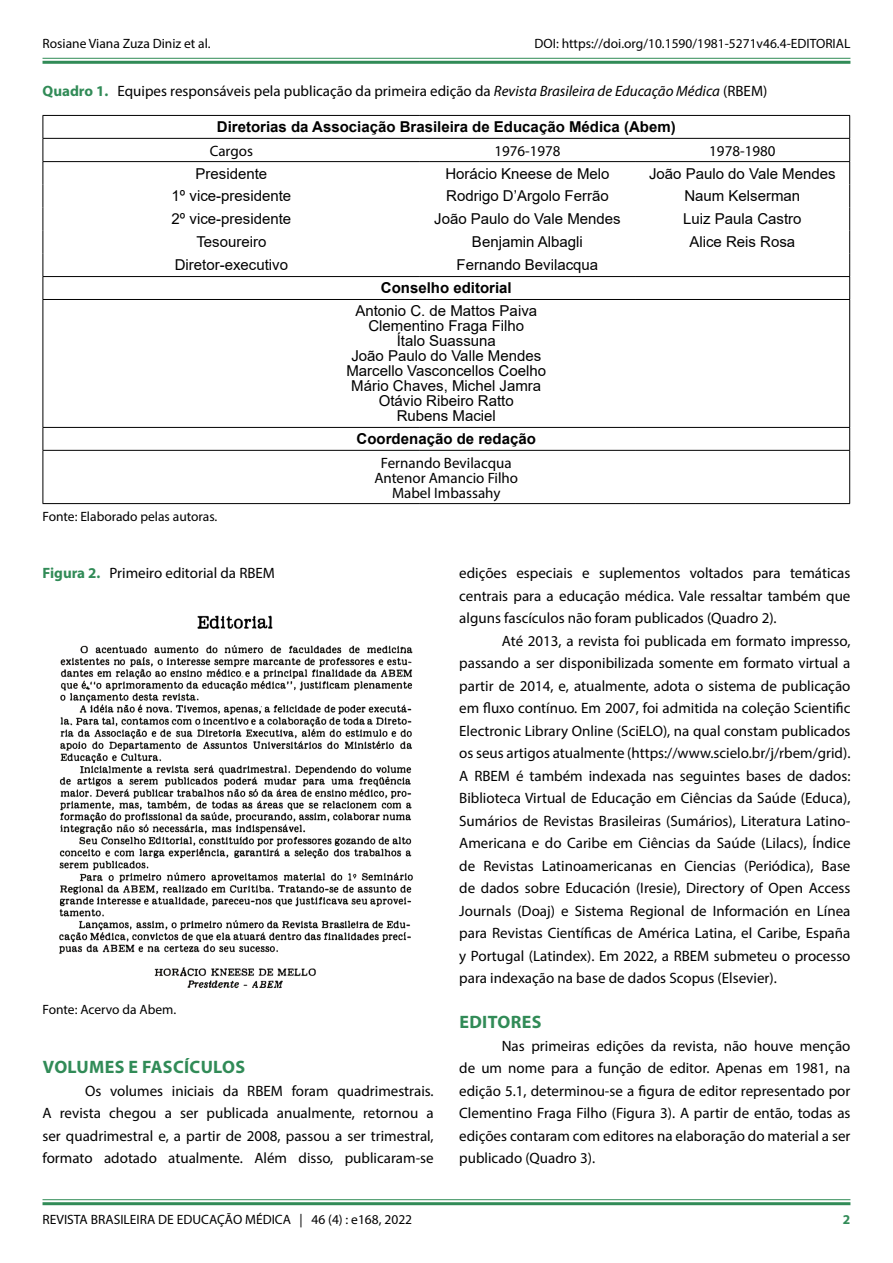
<style>
.page{position:relative;width:893px;height:1263px;background:#fff}
.page>*{position:absolute;margin:0;border:0;box-sizing:border-box;transform-origin:0 0}
.t1{font:700 18px "Myriad Pro";letter-spacing:.02em;color:#318b57}
.t2{font:15px/22.5px "Myriad Pro";color:#000;text-align:justify}
.t3{font:15px/15px "Arial";color:#000;text-align:center}
.t4{font:700 15px "Arial";color:#000}
.t5{font:13.5px "Myriad Pro";color:#000}
.t6{font:700 13.5px "Myriad Pro";color:#318b57}
.s1{font-weight:700;color:#318b57}
.s2{font-style:italic}
</style>
<div class="page">
<hr style="left:43px;top:1199px;width:807px;height:1px;background:#318b57">
<hr style="left:43px;top:1202px;width:807px;height:3px;background:#318b57">
<hr style="left:43px;top:58px;width:807px;height:1px;background:#318b57">
<hr style="left:43px;top:61px;width:807px;height:3px;background:#318b57">
<hr style="left:43px;top:115px;width:377px;height:1px;background:#000">
<hr style="left:420px;top:115px;width:215px;height:1px;background:#000">
<hr style="left:635px;top:115px;width:215px;height:1px;background:#000">
<hr style="left:43px;top:138px;width:377px;height:1px;background:#000">
<hr style="left:420px;top:138px;width:215px;height:1px;background:#000">
<hr style="left:635px;top:138px;width:215px;height:1px;background:#000">
<hr style="left:43px;top:161px;width:377px;height:1px;background:#000">
<hr style="left:420px;top:161px;width:215px;height:1px;background:#000">
<hr style="left:635px;top:161px;width:215px;height:1px;background:#000">
<hr style="left:43px;top:276px;width:377px;height:1px;background:#000">
<hr style="left:420px;top:276px;width:215px;height:1px;background:#000">
<hr style="left:635px;top:276px;width:215px;height:1px;background:#000">
<hr style="left:43px;top:299px;width:377px;height:1px;background:#000">
<hr style="left:420px;top:299px;width:215px;height:1px;background:#000">
<hr style="left:635px;top:299px;width:215px;height:1px;background:#000">
<hr style="left:43px;top:427px;width:377px;height:1px;background:#000">
<hr style="left:420px;top:427px;width:215px;height:1px;background:#000">
<hr style="left:635px;top:427px;width:215px;height:1px;background:#000">
<hr style="left:43px;top:450px;width:377px;height:1px;background:#000">
<hr style="left:420px;top:450px;width:215px;height:1px;background:#000">
<hr style="left:635px;top:450px;width:215px;height:1px;background:#000">
<hr style="left:43px;top:503px;width:377px;height:1px;background:#000">
<hr style="left:420px;top:503px;width:215px;height:1px;background:#000">
<hr style="left:635px;top:503px;width:215px;height:1px;background:#000">
<svg style="left:43px;top:116px;width:1px;height:183px"></svg>
<svg style="left:849px;top:116px;width:1px;height:183px"></svg>
<hr style="left:43px;top:300px;width:1px;height:127px;background:#000">
<hr style="left:849px;top:300px;width:1px;height:127px;background:#000">
<svg style="left:43px;top:428px;width:1px;height:22px"></svg>
<svg style="left:849px;top:428px;width:1px;height:22px"></svg>
<hr style="left:43px;top:451px;width:1px;height:52px;background:#000">
<hr style="left:849px;top:451px;width:1px;height:52px;background:#000">
<img style="left:59px;top:615px;width:354px;height:374px">
<p class="t5" style="left:43px;top:35px;width:170px">Rosiane Viana Zuza Diniz et al.</p>
<p class="t5" style="left:535px;top:35px;width:317px">DOI: https://doi.org/10.1590/1981-5271v46.4-EDITORIAL</p>
<p class="t2" style="left:43px;top:80px;width:726px"><span class="s1">Quadro 1.</span> Equipes responsáveis pela publicação da primeira edição da <span class="s2">Revista Brasileira de Educação Médica</span> (RBEM)</p>
<p class="t4" style="left:217px;top:117px;width:460px">Diretorias da Associação Brasileira de Educação Médica (Abem)</p>
<p class="t2" style="left:210px;top:139px;width:45px">Cargos</p>
<p class="t2" style="left:494px;top:139px;width:68px">1976-1978</p>
<p class="t2" style="left:709px;top:139px;width:68px">1978-1980</p>
<p class="t3" style="left:196px;top:166px;width:73px">Presidente</p>
<p class="t3" style="left:445px;top:166px;width:166px">Horácio Kneese de Melo</p>
<p class="t3" style="left:649px;top:166px;width:188px">João Paulo do Vale Mendes</p>
<p class="t3" style="left:172px;top:189px;width:121px">1º vice-presidente</p>
<p class="t3" style="left:446px;top:189px;width:164px">Rodrigo D’Argolo Ferrão</p>
<p class="t3" style="left:684px;top:189px;width:117px">Naum Kelserman</p>
<p class="t3" style="left:172px;top:211px;width:121px">2º vice-presidente</p>
<p class="t3" style="left:434px;top:211px;width:188px">João Paulo do Vale Mendes</p>
<p class="t3" style="left:683px;top:211px;width:120px">Luiz Paula Castro</p>
<p class="t3" style="left:196px;top:234px;width:72px">Tesoureiro</p>
<p class="t3" style="left:472px;top:234px;width:112px">Benjamin Albagli</p>
<p class="t3" style="left:689px;top:234px;width:107px">Alice Reis Rosa</p>
<p class="t3" style="left:175px;top:257px;width:115px">Diretor-executivo</p>
<p class="t3" style="left:457px;top:257px;width:143px">Fernando Bevilacqua</p>
<p class="t4" style="left:381px;top:278px;width:132px">Conselho editorial</p>
<p class="t3" style="left:346px;top:303px;width:201px">Antonio C. de Mattos Paiva<br>Clementino Fraga Filho<br>Ítalo Suassuna<br>João Paulo do Valle Mendes<br>Marcello Vasconcellos Coelho<br>Mário Chaves, Michel Jamra<br>Otávio Ribeiro Ratto<br>Rubens Maciel</p>
<p class="t4" style="left:357px;top:428px;width:181px">Coordenação de redação</p>
<p class="t2" style="left:374px;top:455px;width:145px;line-height:15px;text-align:center">Fernando Bevilacqua<br>Antenor Amancio Filho<br>Mabel Imbassahy</p>
<p class="t5" style="left:43px;top:509px;width:176px">Fonte: Elaborado pelas autoras.</p>
<p class="t2" style="left:43px;top:562px;width:234px"><span class="s1">Figura 2.</span> Primeiro editorial da RBEM</p>
<p class="t5" style="left:43px;top:1001px;width:135px">Fonte: Acervo da Abem.</p>
<p class="t1" style="left:43px;top:1055px;width:204px">VOLUMES E FASCÍCULOS</p>
<p class="t2" style="left:43px;top:1079px;width:393px;text-indent:43px">Os volumes iniciais da RBEM foram quadrimestrais.<br>A revista chegou a ser publicada anualmente, retornou a ser quadrimestral e, a partir de 2008, passou a ser trimestral, formato adotado atualmente. Além disso, publicaram-se</p>
<p class="t2" style="left:459px;top:562px;width:393px">edições especiais e suplementos voltados para temáticas centrais para a educação médica. Vale ressaltar também que alguns fascículos não foram publicados (Quadro 2).</p>
<p class="t2" style="left:459px;top:629px;width:393px;text-indent:43px">Até 2013, a revista foi publicada em formato impresso, passando a ser disponibilizada somente em formato virtual a partir de 2014, e, atualmente, adota o sistema de publicação em fluxo contínuo. Em 2007, foi admitida na coleção Scientific Electronic Library Online (SciELO), na qual constam publicados os seus artigos atualmente (https://www.scielo.br/j/rbem/grid).<br>A RBEM é também indexada nas seguintes bases de dados:<br>Biblioteca Virtual de Educação em Ciências da Saúde (Educa), Sumários de Revistas Brasileiras (Sumários), Literatura Latino-Americana e do Caribe em Ciências da Saúde (Lilacs), Índice de Revistas Latinoamericanas en Ciencias (Periódica), Base de dados sobre Educación (Iresie), Directory of Open Access Journals (Doaj) e Sistema Regional de Información en Línea para Revistas Científicas de América Latina, el Caribe, España y Portugal (Latindex). Em 2022, a RBEM submeteu o processo para indexação na base de dados Scopus (Elsevier).</p>
<p class="t1" style="left:459px;top:1010px;width:84px">EDITORES</p>
<p class="t2" style="left:459px;top:1034px;width:393px;text-indent:43px">Nas primeiras edições da revista, não houve menção de um nome para a função de editor. Apenas em 1981, na edição 5.1, determinou-se a figura de editor representado por Clementino Fraga Filho (Figura 3). A partir de então, todas as edições contaram com editores na elaboração do material a ser publicado (Quadro 3).</p>
<p class="t5" style="left:43px;top:1211px;width:371px">REVISTA BRASILEIRA DE EDUCAÇÃO MÉDICA | 46 (4) : e168, 2022</p>
<p class="t6" style="left:843px;top:1210px;width:9px">2</p>
</div>
